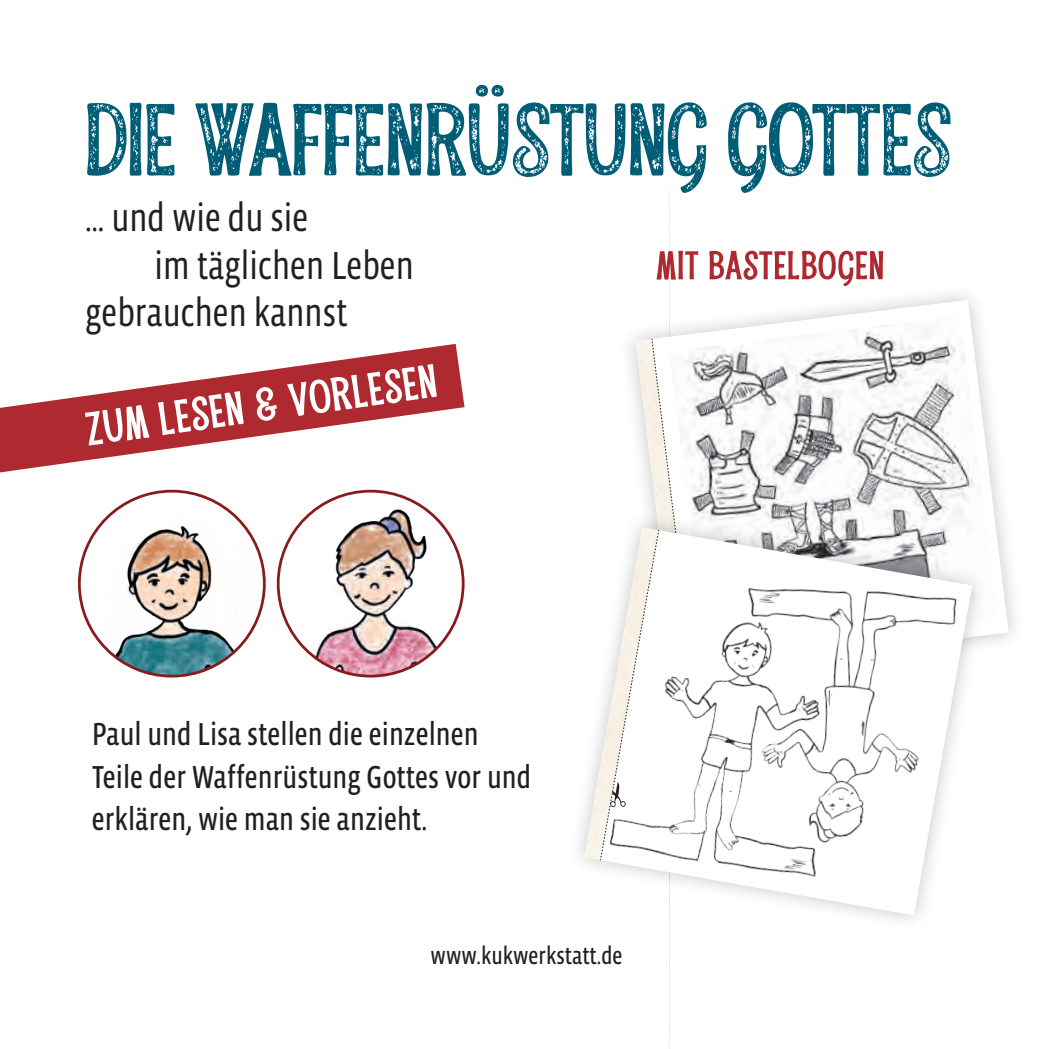
<style>
.page{position:relative;width:1049px;height:1049px;background:#fff}
.page>*{position:absolute;margin:0;border:0;box-sizing:border-box;transform-origin:0 0}
.t1{font:140.5px "Alfons Condensed Bold P";color:#005d76}
.t2{font:700 55px "Alfons Condensed";letter-spacing:.02em;color:#ae2a30}
.t3{font:40px "Vista Sans Nar OTCE";color:#231f20}
.t4{font:32.5px/42.5px "Vista Sans Nar OTCE";color:#231f20}
.t5{font:25px "Vista Sans Nar OTCE";color:#231f20}
</style>
<div class="page">
<img style="left:669px;top:185px;width:1px;height:864px">
<div style="left:618px;top:283px;width:408px;height:407px;background:#fff"></div>
<svg style="left:650px;top:300px;width:359px;height:342px"></svg>
<img style="left:669px;top:316px;width:328px;height:327px">
<div style="left:567px;top:510px;width:422px;height:422px;background:#231f20;opacity:.26"></div>
<svg style="left:584px;top:527px;width:388px;height:388px"></svg>
<img style="left:584px;top:527px;width:15px;height:334px">
<img style="left:603px;top:599px;width:259px;height:288px">
<img style="left:723px;top:575px;width:236px;height:281px">
<svg style="left:599px;top:332px;width:102px;height:535px"></svg>
<img style="left:79px;top:491px;width:185px;height:185px;border-radius:92px">
<img style="left:278px;top:491px;width:185px;height:185px;border-radius:92px">
<svg style="left:0;top:344px;width:464px;height:129px"></svg>
<h1 class="t1" style="left:85px;top:45px;width:867px">die Waffenrüstung gottes</h1>
<p class="t3" style="left:85px;top:195px;width:225px">… und wie du sie</p>
<p class="t3" style="left:155px;top:243px;width:261px">im täglichen Leben</p>
<p class="t3" style="left:85px;top:290px;width:264px">gebrauchen kannst</p>
<h2 class="t2" style="left:656px;top:228px;width:229px">mit Bastelbogen</h2>
<p class="t4" style="left:92px;top:713px;width:441px">Paul und Lisa stellen die einzelnen<br>Teile der Waffenrüstung Gottes vor und erklären, wie man sie anzieht.</p>
<p class="t5" style="left:431px;top:941px;width:193px">www.kukwerkstatt.de</p>
</div>
